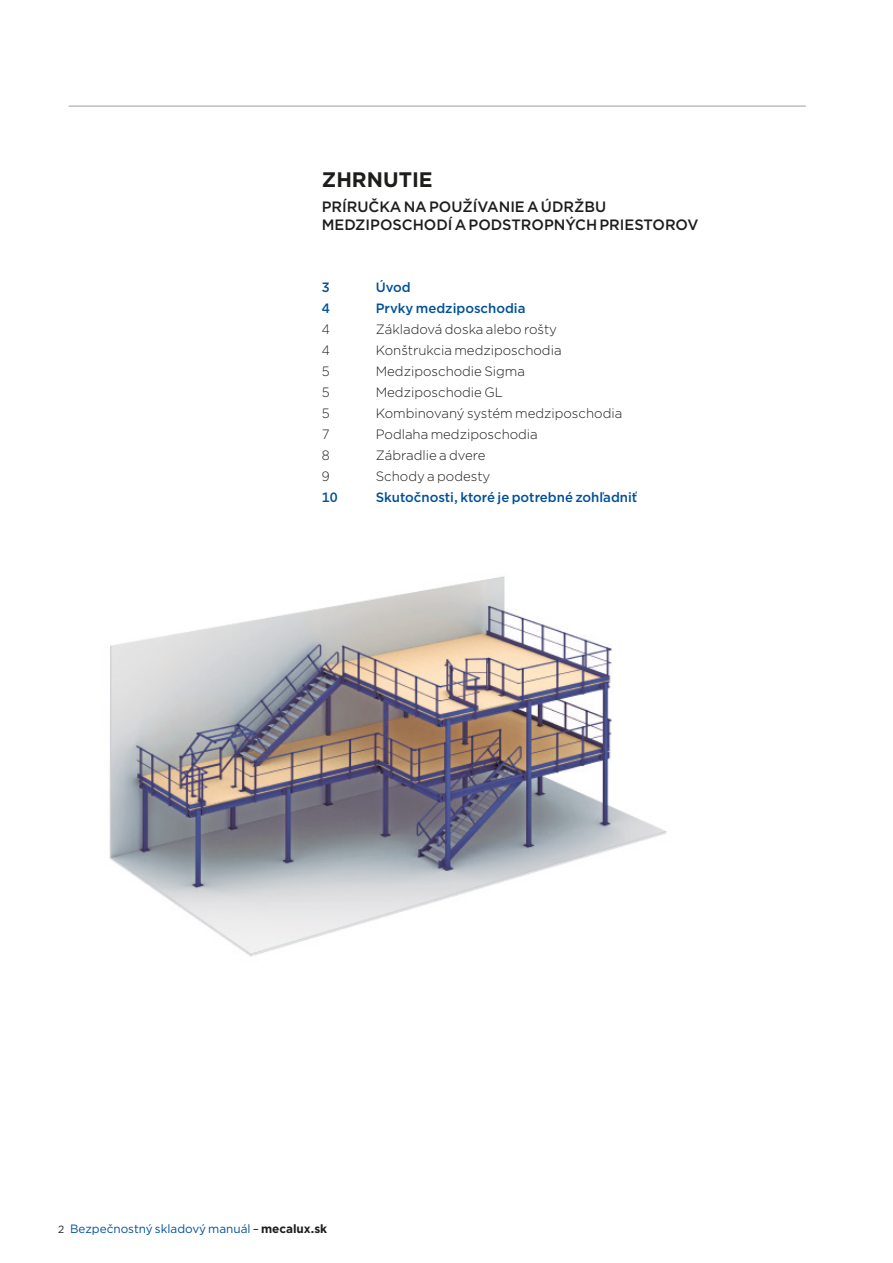
<style>
.page{position:relative;width:893px;height:1263px;background:#fff}
.page>*{position:absolute;margin:0;border:0;box-sizing:border-box;transform-origin:0 0}
.t1{font:700 21px "Gotham";color:#1d1d1b}
.t2{font:500 15px/18px "Gotham";color:#1d1d1b}
.t3{font:300 13.5px "Gotham";color:#1d1d1b}
.t4{font:500 13.5px "Gotham";color:#005099}
.t5{font:12px "Gotham";color:#005099}
.s1{font-size:10.5px;color:#1d1d1b}
.s2{color:#1d1d1b}
.s3{font-weight:700;color:#1d1d1b}
</style>
<div class="page">
<hr style="left:68px;top:106px;width:738px;height:1px;background:#9d9d9d">
<img style="left:109px;top:576px;width:558px;height:381px">
<h1 class="t1" style="left:322px;top:166px;width:112px">ZHRNUTIE</h1>
<p class="t2" style="left:322px;top:198px;width:378px">PRÍRUČKA NA POUŽÍVANIE A ÚDRŽBU<br>MEDZIPOSCHODÍ A PODSTROPNÝCH PRIESTOROV</p>
<p class="t4" style="left:322px;top:278px;width:9px">3</p>
<p class="t4" style="left:376px;top:278px;width:37px">Úvod</p>
<p class="t4" style="left:322px;top:299px;width:9px">4</p>
<p class="t4" style="left:376px;top:299px;width:151px">Prvky medziposchodia</p>
<p class="t3" style="left:322px;top:321px;width:9px">4</p>
<p class="t3" style="left:376px;top:321px;width:183px">Základová doska alebo rošty</p>
<p class="t3" style="left:322px;top:342px;width:9px">4</p>
<p class="t3" style="left:376px;top:342px;width:187px">Konštrukcia medziposchodia</p>
<p class="t3" style="left:322px;top:363px;width:9px">5</p>
<p class="t3" style="left:376px;top:363px;width:151px">Medziposchodie Sigma</p>
<p class="t3" style="left:322px;top:384px;width:9px">5</p>
<p class="t3" style="left:376px;top:384px;width:129px">Medziposchodie GL</p>
<p class="t3" style="left:322px;top:405px;width:9px">5</p>
<p class="t3" style="left:376px;top:405px;width:248px">Kombinovaný systém medziposchodia</p>
<p class="t3" style="left:322px;top:426px;width:9px">7</p>
<p class="t3" style="left:376px;top:426px;width:164px">Podlaha medziposchodia</p>
<p class="t3" style="left:322px;top:447px;width:9px">8</p>
<p class="t3" style="left:376px;top:447px;width:111px">Zábradlie a dvere</p>
<p class="t3" style="left:322px;top:468px;width:9px">9</p>
<p class="t3" style="left:376px;top:468px;width:116px">Schody a podesty</p>
<p class="t4" style="left:322px;top:489px;width:17px">10</p>
<p class="t4" style="left:376px;top:489px;width:263px">Skutočnosti, ktoré je potrebné zohľadniť</p>
<p class="t5" style="left:58px;top:1221px;width:271px"><span class="s1">2</span> Bezpečnostný skladový manuál <span class="s2">–</span> <span class="s3">mecalux.sk</span></p>
</div>
